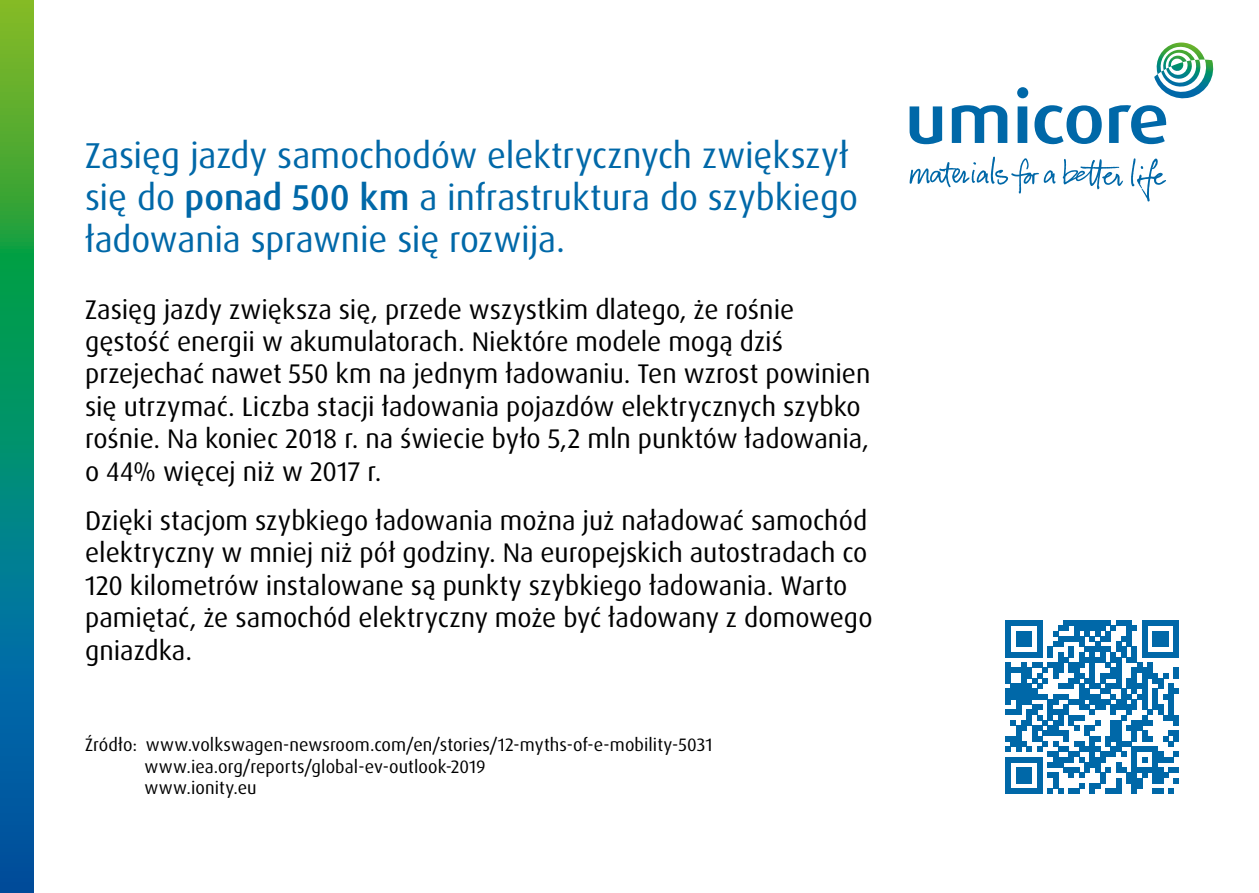
<style>
.page{position:relative;width:1259px;height:893px;background:#fff}
.page>*{position:absolute;margin:0;border:0;box-sizing:border-box;transform-origin:0 0}
.t1{font:36px/42px "Dax Pro";letter-spacing:-.005em;color:#0068a8}
.t2{font:27px/32.4px "Dax Pro";color:#000}
.t3{font:18px/21.6px "Dax Pro";letter-spacing:.005em;color:#000}
.s1{font-weight:500}
</style>
<div class="page">
<svg style="left:0;top:0;width:34px;height:893px;background:#17886c"></svg>
<svg style="left:909px;top:43px;width:305px;height:101px"></svg>
<svg style="left:1131px;top:158px;width:35px;height:44px"></svg>
<svg style="left:909px;top:157px;width:146px;height:37px"></svg>
<svg style="left:1062px;top:159px;width:61px;height:30px"></svg>
<svg style="left:1005px;top:620px;width:174px;height:174px"></svg>
<h1 class="t1" style="left:85px;top:135px;width:774px">Zasięg jazdy samochodów elektrycznych zwiększył się do <span class="s1">ponad 500 km</span> a infrastruktura do szybkiego ładowania sprawnie się rozwija.</h1>
<p class="t2" style="left:85px;top:293px;width:787px">Zasięg jazdy zwiększa się, przede wszystkim dlatego, że rośnie gęstość energii w akumulatorach. Niektóre modele mogą dziś przejechać nawet 550 km na jednym ładowaniu. Ten wzrost powinien się utrzymać. Liczba stacji ładowania pojazdów elektrycznych szybko rośnie. Na koniec 2018 r. na świecie było 5,2 mln punktów ładowania, o 44% więcej niż w 2017 r.</p>
<p class="t2" style="left:85px;top:505px;width:789px">Dzięki stacjom szybkiego ładowania można już naładować samochód elektryczny w mniej niż pół godziny. Na europejskich autostradach co 120 kilometrów instalowane są punkty szybkiego ładowania. Warto pamiętać, że samochód elektryczny może być ładowany z domowego gniazdka.</p>
<p class="t3" style="left:145px;top:734px;width:569px;text-indent:-60px">Źródło: www.volkswagen-newsroom.com/en/stories/12-myths-of-e-mobility-5031 www.iea.org/reports/global-ev-outlook-2019<br>www.ionity.eu</p>
</div>
